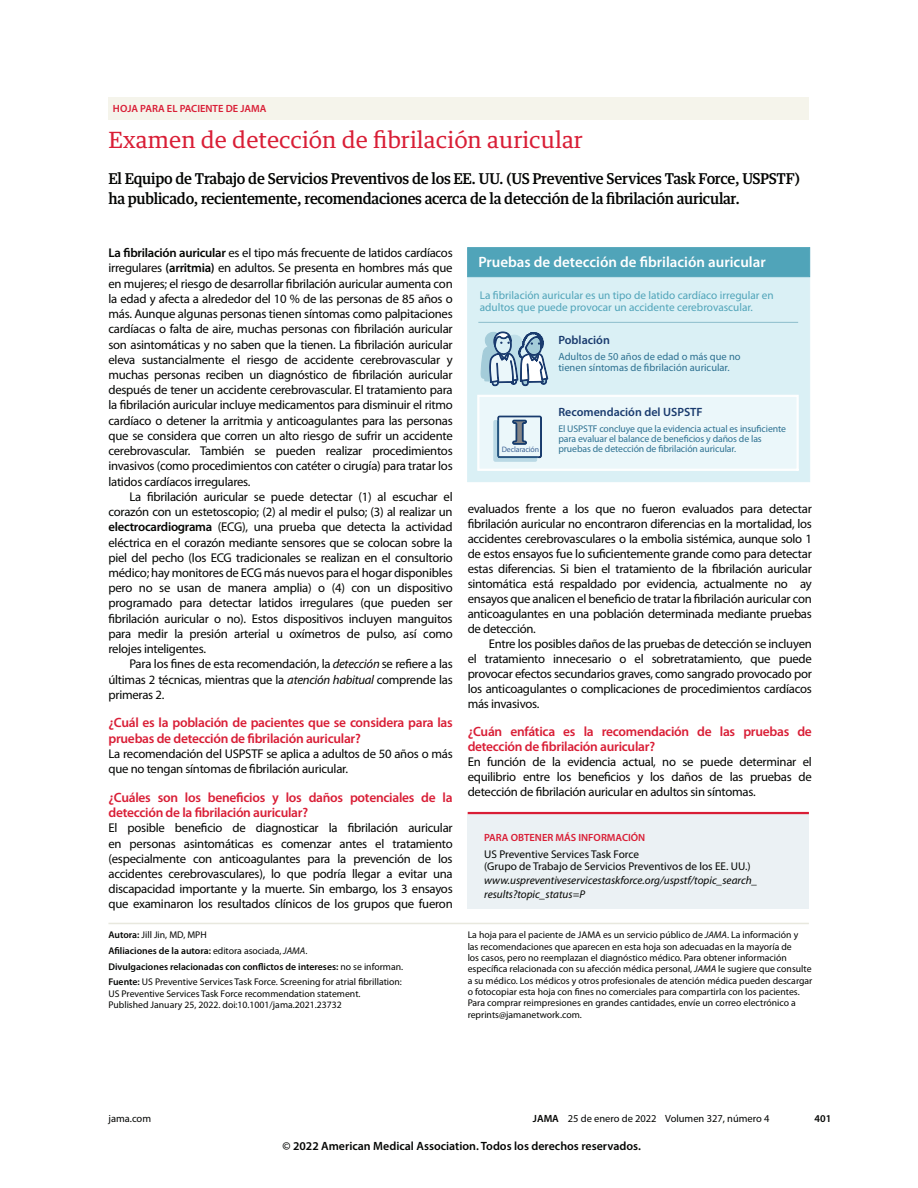
<style>
.page{position:relative;width:918px;height:1188px;background:#fff}
.page>*{position:absolute;margin:0;border:0;box-sizing:border-box;transform-origin:0 0}
.t1{font:22.5px "Guardian Text Egyp HBR";color:#d91e36}
.t2{font:500 15px/20px "Guardian Text Egyp";letter-spacing:-.02em;color:#040503}
.t3{font:600 15px "Myriad Pro";color:#fff}
.t4{font:600 13.5px/15.1px "Myriad Pro";letter-spacing:-.02em;color:#d91e36}
.t5{font:12.75px/15.3px "Myriad Pro";letter-spacing:-.02em;color:#040503;text-align:justify}
.t6{font:600 12px "Myriad Pro";color:#040503}
.t7{font:600 12px "Myriad Pro";color:#1a3b6e}
.t8{font:11.25px/12.1px "Myriad Pro";color:#50a4b9}
.t9{font:italic 11.25px/14.2px "Myriad Pro";color:#040503}
.t10{font:11.25px/11.2px "Myriad Pro";color:#040503}
.t11{font:10.5px/11.4px "Myriad Pro";color:#2d7191}
.t12{font:600 10.5px "Myriad Pro";color:#d91e36}
.t13{font:10.5px "Myriad Pro";color:#040503}
.t14{font:600 10.5px "Myriad Pro";color:#040503}
.t15{font:9.75px/11.4px "Myriad Pro";color:#040503}
.t16{font:9.75px/9.9px "Myriad Pro";letter-spacing:-.01em;color:#2d7191}
.t17{font:7.8px "Myriad Pro";letter-spacing:-.02em;color:#3c6295}
.s1{font-weight:600}
.s2{font-style:italic}
.s3{color:#fff}
</style>
<div class="page">
<div style="left:468px;top:248px;width:342px;height:234px;background:#daf0f5"></div>
<div style="left:468px;top:248px;width:342px;height:29px;background:#50a4b9"></div>
<hr style="left:478px;top:322px;width:320px;height:1px;background:#8cbdcc">
<svg style="left:481px;top:332px;width:67px;height:54px"></svg>
<svg style="left:478px;top:395px;width:320px;height:75px;background:#e6f2f6"></svg>
<div style="left:108px;top:97px;width:701px;height:23px;background:#f5f4eb"></div>
<hr style="left:108px;top:923px;width:701px;height:1px;background:#e8e8de">
<div style="left:468px;top:814px;width:341px;height:94px;background:#ebf1f4"></div>
<hr style="left:468px;top:812px;width:341px;height:2px;background:#d91e36">
<p class="t12" style="left:113px;top:102px;width:155px">HOJA PARA EL PACIENTE DE JAMA</p>
<h1 class="t1" style="left:108px;top:121px;width:476px">Examen de detección de fibrilación auricular</h1>
<p class="t2" style="left:108px;top:167px;width:693px">El Equipo de Trabajo de Servicios Preventivos de los EE. UU. (US Preventive Services Task Force, USPSTF) ha publicado, recientemente, recomendaciones acerca de la detección de la fibrilación auricular.</p>
<p class="t5" style="left:108px;top:246px;width:346px"><span class="s1">La fibrilación auricular</span> es el tipo más frecuente de latidos cardíacos irregulares <span class="s1">(arritmia)</span> en adultos. Se presenta en hombres más que en mujeres; el riesgo de desarrollar fibrilación auricular aumenta con la edad y afecta a alrededor del 10 % de las personas de 85 años o más. Aunque algunas personas tienen síntomas como palpitaciones cardíacas o falta de aire, muchas personas con fibrilación auricular son asintomáticas y no saben que la tienen. La fibrilación auricular eleva sustancialmente el riesgo de accidente cerebrovascular y muchas personas reciben un diagnóstico de fibrilación auricular después de tener un accidente cerebrovascular. El tratamiento para la fibrilación auricular incluye medicamentos para disminuir el ritmo cardíaco o detener la arritmia y anticoagulantes para las personas que se considera que corren un alto riesgo de sufrir un accidente cerebrovascular. También se pueden realizar procedimientos invasivos (como procedimientos con catéter o cirugía) para tratar los latidos cardíacos irregulares.</p>
<p class="t5" style="left:108px;top:489px;width:346px;text-indent:21px">La fibrilación auricular se puede detectar (1) al escuchar el corazón con un estetoscopio; (2) al medir el pulso; (3) al realizar un <span class="s1">electrocardiograma</span> (ECG), una prueba que detecta la actividad eléctrica en el corazón mediante sensores que se colocan sobre la piel del pecho (los ECG tradicionales se realizan en el consultorio médico; hay monitores de ECG más nuevos para el hogar disponibles pero no se usan de manera amplia) o (4) con un dispositivo programado para detectar latidos irregulares (que pueden ser fibrilación auricular o no). Estos dispositivos incluyen manguitos para medir la presión arterial u oxímetros de pulso, así como relojes inteligentes.</p>
<p class="t5" style="left:108px;top:657px;width:346px;text-indent:21px">Para los fines de esta recomendación, la <span class="s2">detección</span> se refiere a las últimas 2 técnicas, mientras que la <span class="s2">atención habitual</span> comprende las primeras 2.</p>
<p class="t4" style="left:108px;top:715px;width:346px">¿Cuál es la población de pacientes que se considera para las pruebas de detección de fibrilación auricular?</p>
<p class="t5" style="left:108px;top:746px;width:346px">La recomendación del USPSTF se aplica a adultos de 50 años o más que no tengan síntomas de fibrilación auricular.</p>
<p class="t4" style="left:108px;top:789px;width:346px">¿Cuáles son los beneficios y los daños potenciales de la detección de la fibrilación auricular?</p>
<p class="t5" style="left:108px;top:821px;width:346px">El posible beneficio de diagnosticar la fibrilación auricular en personas asintomáticas es comenzar antes el tratamiento (especialmente con anticoagulantes para la prevención de los accidentes cerebrovasculares), lo que podría llegar a evitar una discapacidad importante y la muerte. Sin embargo, los 3 ensayos que examinaron los resultados clínicos de los grupos que fueron</p>
<p class="t15" style="left:108px;top:927px;width:296px;line-height:15.8px"><span class="s1">Autora:</span> Jill Jin, MD, MPH<br><span class="s1">Afiliaciones de la autora:</span> editora asociada, <span class="s2">JAMA</span>.<br><span class="s1">Divulgaciones relacionadas con conflictos de intereses:</span> no se informan.<br><span class="s1">Fuente:</span> US Preventive Services Task Force. Screening for atrial fibrillation:</p>
<p class="t15" style="left:108px;top:988px;width:254px">US Preventive Services Task Force recommendation statement.<br>Published January 25, 2022. doi:10.1001/jama.2021.23732</p>
<p class="t3" style="left:478px;top:252px;width:289px">Pruebas de detección de fibrilación auricular</p>
<p class="t8" style="left:480px;top:289px;width:295px">La fibrilación auricular es un tipo de latido cardíaco irregular en adultos que puede provocar un accidente cerebrovascular.</p>
<p class="t17" style="left:502px;top:446px;width:39px">Declaración</p>
<p class="t7" style="left:558px;top:332px;width:53px">Población</p>
<p class="t11" style="left:558px;top:351px;width:184px">Adultos de 50 años de edad o más que no tienen síntomas de fibrilación auricular.</p>
<p class="t7" style="left:558px;top:404px;width:146px">Recomendación del USPSTF</p>
<p class="t16" style="left:558px;top:424px;width:229px">El USPSTF concluye que la evidencia actual es insuficiente para evaluar el balance de beneficios y daños de las pruebas de detección de fibrilación auricular.</p>
<p class="t5" style="left:468px;top:501px;width:346px">evaluados frente a los que no fueron evaluados para detectar fibrilación auricular no encontraron diferencias en la mortalidad, los accidentes cerebrovasculares o la embolia sistémica, aunque solo 1 de estos ensayos fue lo suficientemente grande como para detectar estas diferencias. Si bien el tratamiento de la fibrilación auricular sintomática está respaldado por evidencia, actualmente no ay ensayos que analicen el beneficio de tratar la fibrilación auricular con anticoagulantes en una población determinada mediante pruebas de detección.</p>
<p class="t5" style="left:468px;top:636px;width:346px;text-indent:21px">Entre los posibles daños de las pruebas de detección se incluyen el tratamiento innecesario o el sobretratamiento, que puede provocar efectos secundarios graves, como sangrado provocado por los anticoagulantes o complicaciones de procedimientos cardíacos más invasivos.</p>
<p class="t4" style="left:468px;top:724px;width:346px">¿Cuán enfática es la recomendación de las pruebas de detección de fibrilación auricular?</p>
<p class="t5" style="left:468px;top:755px;width:346px">En función de la evidencia actual, no se puede determinar el equilibrio entre los beneficios y los daños de las pruebas de detección de fibrilación auricular en adultos sin síntomas.</p>
<p class="t12" style="left:484px;top:831px;width:163px">PARA OBTENER MÁS INFORMACIÓN</p>
<p class="t10" style="left:484px;top:849px;width:268px">US Preventive Services Task Force<br>(Grupo de Trabajo de Servicios Preventivos de los EE. UU.)</p>
<p class="t9" style="left:484px;top:873px;width:275px">www.uspreventiveservicestaskforce.org/uspstf/topic_search_ results?topic_status=P</p>
<p class="t15" style="left:468px;top:929px;width:346px">La hoja para el paciente de JAMA es un servicio público de <span class="s2">JAMA</span>. La información y<br>las recomendaciones que aparecen en esta hoja son adecuadas en la mayoría de<br>los casos, pero no reemplazan el diagnóstico médico. Para obtener información específica relacionada con su afección médica personal, <span class="s2">JAMA</span> le sugiere que consulte a su médico. Los médicos y otros profesionales de atención médica pueden descargar o fotocopiar esta hoja con fines no comerciales para compartirla con los pacientes.<br>Para comprar reimpresiones en grandes cantidades, envíe un correo electrónico a reprints@jamanetwork.com.</p>
<p class="t13" style="left:108px;top:1113px;width:44px">jama.com</p>
<p class="t13" style="left:530px;top:1113px;width:241px"><span class="s3">(</span><span class="s1">JAMA</span> 25 de enero de 2022 Volumen 327, número 4</p>
<p class="t14" style="left:815px;top:1112px;width:18px">401</p>
<p class="t6" style="left:283px;top:1138px;width:360px">© 2022 American Medical Association. Todos los derechos reservados.</p>
</div>
